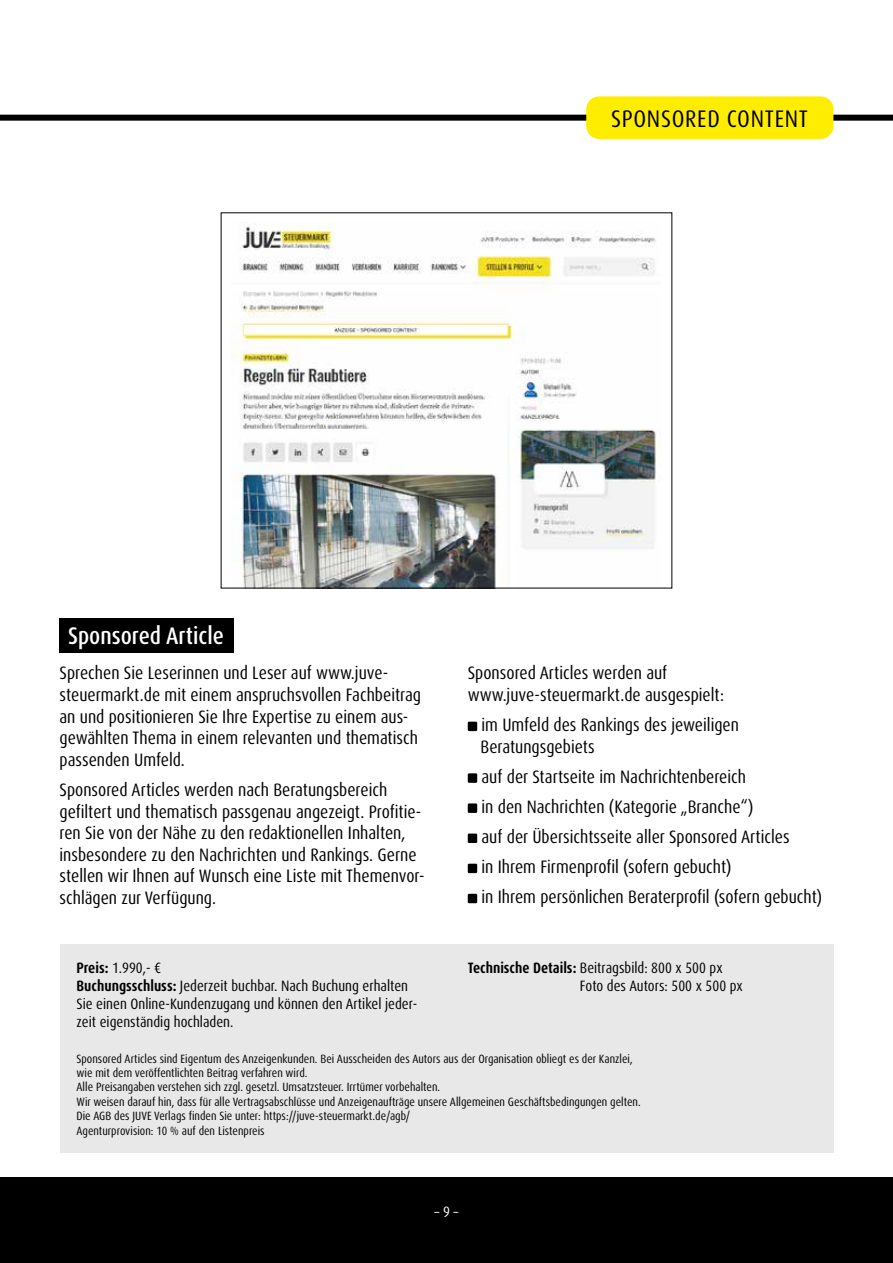
<style>
.page{position:relative;width:893px;height:1263px;background:#fff}
.page>*{position:absolute;margin:0;border:0;box-sizing:border-box;transform-origin:0 0}
.t1{font:500 condensed 24px "Dax OT";color:#fff}
.t2{font:condensed 24px "Dax OT";letter-spacing:.03em;color:#000}
.t3{font:condensed 18px/21.6px "Dax OT";color:#000}
.t4{font:condensed 15px/18px "Dax OT";color:#000}
.t5{font:condensed 15px "Dax OT";color:#fff}
.t6{font:condensed 12px/14.4px "Dax OT";color:#000}
.s1{font-weight:700}
</style>
<div class="page">
<div style="left:0;top:1178px;width:893px;height:85px;background:#000"></div>
<div style="left:60px;top:944px;width:773px;height:208px;background:#e8e8e8"></div>
<div style="left:468px;top:722px;width:9px;height:9px;background:#000"></div>
<div style="left:468px;top:773px;width:9px;height:10px;background:#000"></div>
<div style="left:468px;top:803px;width:9px;height:10px;background:#000"></div>
<div style="left:468px;top:833px;width:9px;height:10px;background:#000"></div>
<div style="left:468px;top:864px;width:9px;height:9px;background:#000"></div>
<div style="left:468px;top:894px;width:9px;height:9px;background:#000"></div>
<div style="left:60px;top:618px;width:174px;height:34px;background:#000"></div>
<img style="left:231px;top:223px;width:427px;height:363px">
<div style="left:0;top:115px;width:893px;height:6px;background:#000"></div>
<div style="left:586px;top:96px;width:247px;height:43px;background:#ffed00;border-radius:13px"></div>
<h1 class="t2" style="left:611px;top:103px;width:198px">SPONSORED CONTENT</h1>
<h1 class="t1" style="left:68px;top:621px;width:157px">Sponsored Article</h1>
<p class="t3" style="left:60px;top:662px;width:363px">Sprechen Sie Leserinnen und Leser auf www.juve&shy;steuermarkt.de mit einem anspruchsvollen Fachbeitrag an und positionieren Sie Ihre Expertise zu einem aus&shy;gewählten Thema in einem relevanten und thematisch passenden Umfeld.</p>
<p class="t3" style="left:60px;top:779px;width:367px">Sponsored Articles werden nach Beratungsbereich gefiltert und thematisch passgenau angezeigt. Profitie&shy;ren Sie von der Nähe zu den redaktionellen Inhalten, insbesondere zu den Nachrichten und Rankings. Gerne stellen wir Ihnen auf Wunsch eine Liste mit Themenvor&shy;schlägen zur Verfügung.</p>
<p class="t3" style="left:468px;top:662px;width:258px">Sponsored Articles werden auf www.juve-steuermarkt.de ausgespielt:</p>
<p class="t3" style="left:480px;top:714px;width:260px">im Umfeld des Rankings des jeweiligen<br>Beratungsgebiets</p>
<p class="t3" style="left:481px;top:762px;width:342px;line-height:30.2px">auf der Startseite im Nachrichtenbereich<br>in den Nachrichten (Kategorie „Branche“)<br>auf der Übersichtsseite aller Sponsored Articles<br>in Ihrem Firmenprofil (sofern gebucht)<br>in Ihrem persönlichen Beraterprofil (sofern gebucht)</p>
<p class="t4" style="left:77px;top:959px;width:342px"><span class="s1">Preis:</span> 1.990,- €<br><span class="s1">Buchungsschluss:</span> Jederzeit buchbar. Nach Buchung erhalten Sie einen Online-Kundenzugang und können den Artikel jeder&shy;zeit eigenständig hochladen.</p>
<p class="t4" style="left:580px;top:959px;width:164px;text-indent:-112px"><span class="s1">Technische Details:</span> Beitragsbild: 800 x 500 px<br>Foto des Autors: 500 x 500 px</p>
<p class="t6" style="left:77px;top:1051px;width:564px">Sponsored Articles sind Eigentum des Anzeigenkunden. Bei Ausscheiden des Autors aus der Organisation obliegt es der Kanzlei, wie mit dem veröffentlichten Beitrag verfahren wird.<br>Alle Preisangaben verstehen sich zzgl. gesetzl. Umsatzsteuer. Irrtümer vorbehalten.<br>Wir weisen darauf hin, dass für alle Vertragsabschlüsse und Anzeigenaufträge unsere Allgemeinen Geschäftsbedingungen gelten.<br>Die AGB des JUVE Verlags finden Sie unter: https://juve-steuermarkt.de/agb/<br>Agenturprovision: 10 % auf den Listenpreis</p>
<p class="t5" style="left:435px;top:1202px;width:25px">– 9 –</p>
</div>
